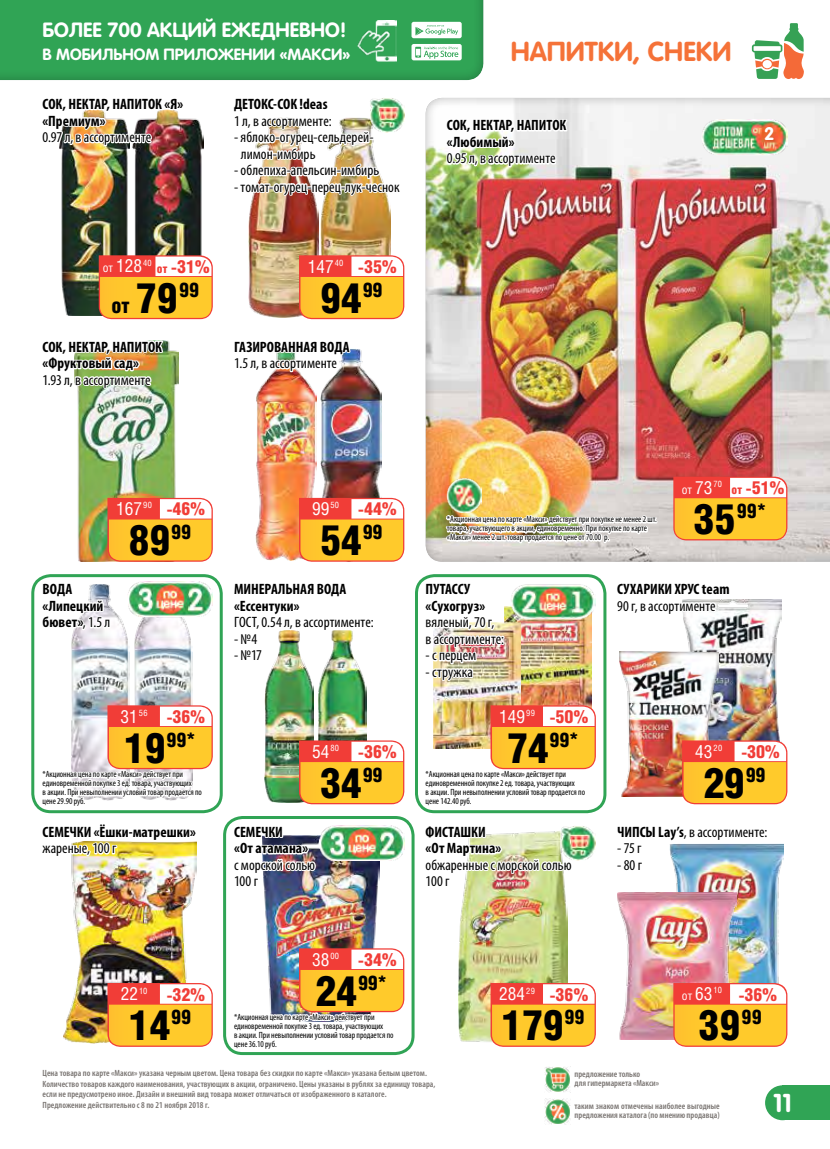
<style>
.page{position:relative;width:830px;height:1149px;background:#fff}
.page>*{position:absolute;margin:0;border:0;box-sizing:border-box;transform-origin:0 0}
.t1{font:900 42px "Helios Cond";letter-spacing:-.01em;color:#000}
.t2{font:700 27px "Rotonda C";color:#f57238}
.t3{font:700 25.5px "Rotonda C";color:#fff}
.t4{font:900 21px "Helios Cond";color:#000}
.t5{font:700 20.25px "Rotonda C";color:#fff}
.t6{font:900 20.1px "Helios Cond";letter-spacing:-.01em;color:#000}
.t7{font:900 18px "Helios Cond";color:#f13d37}
.t8{font:700 18px "Rotonda C";color:#fff}
.t9{font:700 16.05px "Rotonda C";color:#fff}
.t10{font:condensed 15px/16.5px "Myriad Pro";letter-spacing:.005em;color:#000}
.t11{font:700 condensed 15px/16.5px "Myriad Pro";color:#000}
.t12{font:12px "Helios Cond C";color:#fff}
.t13{font:condensed 9px/9px "Myriad Pro";letter-spacing:-.005em;color:#000}
.t14{font:600 condensed 9px/10.5px "Myriad Pro";letter-spacing:.005em;color:#787370}
.s1{font-family:"Helios Cond C";font-weight:400;font-size:12px;color:#fff}
.s2{font-family:"Helios Cond C";font-weight:400;font-size:12px}
.s3{font-family:"Helios Cond C";font-weight:400;color:#fff}
.s4{font-size:12px}
.s5{font-size:12px;color:#fff}
.s6{font-size:42px}
.s7{color:#f13d37}
.s8{font-size:18px}
.s9{font-weight:400}
.s10{font-weight:700}
</style>
<div class="page">
<div style="left:782px;top:1084px;width:47px;height:35px;background:#30a455"></div>
<div style="left:0;top:0;width:484px;height:81px;background:#30a455"></div>
<svg style="left:411px;top:22px;width:50px;height:16px"></svg>
<div style="left:223px;top:815px;width:191px;height:239px;border:3px solid #30a455;border-radius:18px"></div>
<div style="left:31px;top:574px;width:192px;height:239px;border:3px solid #30a455;border-radius:18px"></div>
<img style="left:77px;top:402px;width:99px;height:95px">
<div style="left:424px;top:97px;width:405px;height:464px;background:#000;opacity:.3"></div>
<svg style="left:751px;top:23px;width:52px;height:56px"></svg>
<img style="left:676px;top:888px;width:103px;height:94px">
<img style="left:617px;top:892px;width:119px;height:90px">
<img style="left:458px;top:888px;width:109px;height:154px">
<img style="left:134px;top:118px;width:69px;height:137px">
<img style="left:61px;top:159px;width:67px;height:96px">
<img style="left:40px;top:76px;width:145px;height:83px">
<svg style="left:411px;top:44px;width:158px;height:137px"></svg>
<img style="left:63px;top:867px;width:133px;height:175px">
<svg style="left:107px;top:982px;width:106px;height:64px;background:#f9b250"></svg>
<img style="left:264px;top:888px;width:114px;height:32px">
<img style="left:318px;top:673px;width:48px;height:63px">
<img style="left:265px;top:673px;width:48px;height:63px">
<img style="left:232px;top:736px;width:172px;height:152px">
<img style="left:320px;top:215px;width:70px;height:34px">
<img style="left:248px;top:215px;width:70px;height:34px">
<img style="left:232px;top:20px;width:171px;height:195px">
<img style="left:369px;top:98px;width:35px;height:35px">
<img style="left:320px;top:385px;width:61px;height:108px">
<img style="left:256px;top:385px;width:60px;height:108px">
<img style="left:248px;top:249px;width:156px;height:136px">
<img style="left:255px;top:493px;width:149px;height:180px">
<img style="left:134px;top:632px;width:58px;height:45px">
<img style="left:71px;top:632px;width:58px;height:45px">
<svg style="left:40px;top:497px;width:173px;height:135px"></svg>
<img style="left:701px;top:119px;width:86px;height:36px">
<div style="left:756px;top:122px;width:25px;height:31px;background:#000;opacity:.2"></div>
<img style="left:319px;top:825px;width:85px;height:35px">
<img style="left:128px;top:581px;width:85px;height:35px">
<img style="left:61px;top:255px;width:152px;height:147px">
<svg style="left:490px;top:982px;width:297px;height:143px"></svg>
<svg style="left:39px;top:677px;width:174px;height:190px"></svg>
<img style="left:423px;top:414px;width:364px;height:474px">
<img style="left:231px;top:920px;width:173px;height:136px">
<h3 class="t5" style="left:43px;top:18px;width:305px">БОЛЕЕ 700 АКЦИЙ ЕЖЕДНЕВНО!</h3>
<h3 class="t9" style="left:43px;top:45px;width:309px">В МОБИЛЬНОМ ПРИЛОЖЕНИИ «МАКСИ»</h3>
<h3 class="t11" style="left:43px;top:95px;width:142px">СОК, НЕКТАР, НАПИТОК «Я» «Премиум»</h3>
<h3 class="t10" style="left:43px;top:129px;width:110px">0.97 л, в ассортименте</h3>
<h3 class="t11" style="left:234px;top:95px;width:95px">ДЕТОКС-СОК !deas</h3>
<h3 class="t10" style="left:234px;top:112px;width:99px">1 л, в ассортименте:</h3>
<h3 class="t10" style="left:241px;top:129px;width:134px;text-indent:-7px">- яблоко-огурец-сельдерей&shy;лимон-имбирь</h3>
<h3 class="t10" style="left:234px;top:162px;width:147px">- облепиха-апельсин-имбирь</h3>
<h3 class="t10" style="left:234px;top:178px;width:167px">- томат-огурец-перец-лук-чеснок</h3>
<h3 class="t7" style="left:103px;top:256px;width:108px"><span class="s1">от</span><span class="s2">.</span><span class="s3">128</span><sup>40</sup> <span class="s4">от</span><span class="s5">.</span>-31%</h3>
<h3 class="t7" style="left:307px;top:256px;width:90px"><span class="s3">147</span><sup>40</sup> -35%</h3>
<h3 class="t4" style="left:112px;top:293px;width:89px">от<sup>.</sup><span class="s6">79</span><sup>99</sup></h3>
<h1 class="t1" style="left:320px;top:273px;width:64px">94<sup>99</sup></h1>
<h3 class="t11" style="left:43px;top:338px;width:121px">СОК, НЕКТАР, НАПИТОК «Фруктовый сад»</h3>
<h3 class="t10" style="left:43px;top:371px;width:110px">1.93 л, в ассортименте</h3>
<h3 class="t11" style="left:234px;top:338px;width:117px">ГАЗИРОВАННАЯ ВОДА</h3>
<h3 class="t10" style="left:234px;top:355px;width:104px">1.5 л, в ассортименте</h3>
<h2 class="t2" style="left:510px;top:36px;width:222px">НАПИТКИ, СНЕКИ</h2>
<h3 class="t11" style="left:446px;top:117px;width:121px">СОК, НЕКТАР, НАПИТОК «Любимый»</h3>
<h3 class="t10" style="left:446px;top:150px;width:110px">0.95 л, в ассортименте</h3>
<h3 class="t8" style="left:763px;top:123px;width:12px">2</h3>
<h3 class="t12" style="left:681px;top:482px;width:42px">от<span class="s7">.</span><span class="s8">73</span><sup>70</sup></h3>
<h3 class="t7" style="left:731px;top:477px;width:54px"><span class="s4">от</span><span class="s5">.</span>-51%</h3>
<h3 class="t7" style="left:116px;top:498px;width:90px"><span class="s3">167</span><sup>90</sup> -46%</h3>
<h1 class="t1" style="left:129px;top:516px;width:64px">89<sup>99</sup></h1>
<h3 class="t7" style="left:312px;top:498px;width:86px"><span class="s3">99</span><sup>50</sup> -44%</h3>
<h1 class="t1" style="left:320px;top:516px;width:64px">54<sup>99</sup></h1>
<p class="t13" style="left:446px;top:514px;width:211px">*Акционная цена по карте «Макси» действует при покупке не менее 2 шт. товара, участвующего в акции, единовременно. При покупке по карте «Макси» менее 2 шт. товар продается по цене от 70.00 р.</p>
<h3 class="t6" style="left:693px;top:499px;width:74px"><span class="s6">35</span>99*</h3>
<h3 class="t11" style="left:43px;top:580px;width:69px">ВОДА «Липецкий бювет»<span class="s9">, 1.5 л</span></h3>
<h3 class="t11" style="left:234px;top:580px;width:114px">МИНЕРАЛЬНАЯ ВОДА «Ессентуки»</h3>
<h3 class="t10" style="left:234px;top:613px;width:141px">ГОСТ, 0.54 л, в ассортименте:</h3>
<h3 class="t10" style="left:234px;top:630px;width:25px">- №4</h3>
<h3 class="t10" style="left:234px;top:646px;width:29px">- №17</h3>
<h3 class="t11" style="left:425px;top:580px;width:61px">ПУТАССУ «Сухогруз»</h3>
<h3 class="t10" style="left:425px;top:613px;width:80px">вяленый, 70 г,<br>в ассортименте:</h3>
<h3 class="t10" style="left:425px;top:646px;width:52px">- с перцем</h3>
<h3 class="t10" style="left:425px;top:663px;width:49px">- стружка</h3>
<h3 class="t11" style="left:617px;top:580px;width:114px">СУХАРИКИ ХРУСteam</h3>
<h3 class="t10" style="left:617px;top:597px;width:100px">90 г, в ассортименте</h3>
<h3 class="t7" style="left:120px;top:706px;width:86px"><span class="s3">31</span><sup>56</sup> -36%</h3>
<h3 class="t7" style="left:499px;top:706px;width:90px"><span class="s3">149</span><sup>99</sup> -50%</h3>
<h3 class="t6" style="left:124px;top:727px;width:73px"><span class="s6">19</span>99*</h3>
<h3 class="t7" style="left:312px;top:741px;width:86px"><span class="s3">54</span><sup>80</sup> -36%</h3>
<h3 class="t6" style="left:507px;top:727px;width:73px"><span class="s6">74</span>99*</h3>
<h3 class="t7" style="left:694px;top:741px;width:86px"><span class="s3">43</span><sup>20</sup> -30%</h3>
<h1 class="t1" style="left:320px;top:758px;width:64px">34<sup>99</sup></h1>
<p class="t13" style="left:43px;top:769px;width:161px">*Акционная цена по карте «Макси» действует при единовременной покупке 3 ед. товара, участвующих<br>в акции. При невыполнении условий товар продается по цене 29.90 руб.</p>
<p class="t13" style="left:425px;top:769px;width:161px">*Акционная цена по карте «Макси» действует при единовременной покупке 2 ед. товара, участвующих<br>в акции. При невыполнении условий товар продается по цене 142.40 руб.</p>
<h1 class="t1" style="left:703px;top:758px;width:64px">29<sup>99</sup></h1>
<h3 class="t11" style="left:43px;top:823px;width:155px">СЕМЕЧКИ «Ёшки-матрешки»</h3>
<h3 class="t10" style="left:43px;top:839px;width:75px">жареные, 100 г</h3>
<h3 class="t11" style="left:234px;top:823px;width:75px">СЕМЕЧКИ<br>«От атамана»</h3>
<h3 class="t10" style="left:234px;top:856px;width:82px">с морской солью<br>100 г</h3>
<h3 class="t11" style="left:425px;top:823px;width:77px">ФИСТАШКИ «От Мартина»</h3>
<h3 class="t10" style="left:425px;top:856px;width:147px">обжаренные с морской солью<br>100 г</h3>
<h3 class="t10" style="left:617px;top:823px;width:152px"><span class="s10">ЧИПСЫ Lay’s</span>, в ассортименте:</h3>
<h3 class="t10" style="left:617px;top:839px;width:26px">- 75 г</h3>
<h3 class="t10" style="left:617px;top:856px;width:26px">- 80 г</h3>
<h3 class="t7" style="left:312px;top:948px;width:86px"><span class="s3">38</span><sup>00</sup> -34%</h3>
<h3 class="t7" style="left:121px;top:983px;width:86px"><span class="s3">22</span><sup>10</sup> -32%</h3>
<h3 class="t6" style="left:315px;top:970px;width:73px"><span class="s6">24</span>99*</h3>
<h3 class="t7" style="left:499px;top:983px;width:90px"><span class="s3">284</span><sup>29</sup> -36%</h3>
<h3 class="t7" style="left:681px;top:983px;width:97px"><span class="s1">от</span><span class="s2">.</span><span class="s3">63</span><sup>10</sup> -36%</h3>
<h1 class="t1" style="left:129px;top:1001px;width:64px">14<sup>99</sup></h1>
<p class="t13" style="left:234px;top:1011px;width:161px">*Акционная цена по карте «Макси» действует при единовременной покупке 3 ед. товара, участвующих<br>в акции. При невыполнении условий товар продается по цене 36.10 руб.</p>
<h1 class="t1" style="left:501px;top:1001px;width:84px">179<sup>99</sup></h1>
<h1 class="t1" style="left:698px;top:1000px;width:65px">39<sup>99</sup></h1>
<p class="t14" style="left:43px;top:1067px;width:394px">Цена товара по карте «Макси» указана черным цветом. Цена товара без скидки по карте «Макси» указана белым цветом.<br>Количество товаров каждого наименования, участвующих в акции, ограничено. Цены указаны в рублях за единицу товара, если не предусмотрено иное. Дизайн и внешний вид товара может отличаться от изображенного в каталоге.<br>Предложение действительно с 8 по 21 ноября 2018 г.</p>
<p class="t14" style="left:574px;top:1068px;width:86px;line-height:9px">предложение только<br>для гипермаркета «Макси»</p>
<p class="t14" style="left:574px;top:1101px;width:147px;line-height:9px">таким знаком отмечены наиболее выгодные предложения каталога (по мнению продавца)</p>
<h3 class="t3" style="left:772px;top:1087px;width:20px">11</h3>
</div>
